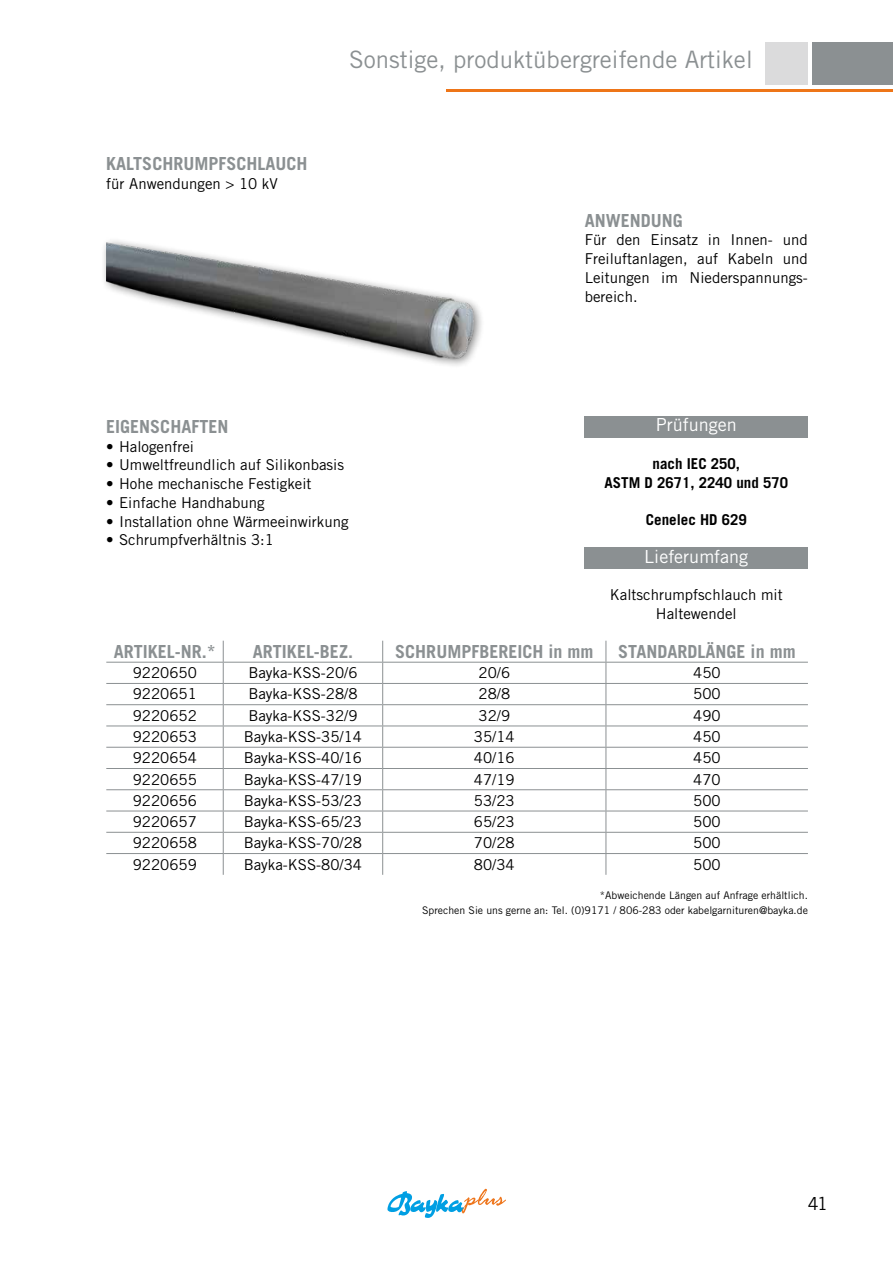
<style>
.page{position:relative;width:893px;height:1263px;background:#fff}
.page>*{position:absolute;margin:0;border:0;box-sizing:border-box;transform-origin:0 0}
.t1{font:24px "Trade Gothic LT Std";color:#8b9092}
.t2{font:700 18px "Trade Gothic LT Std";color:#8b9092}
.t3{font:18px "Trade Gothic LT Std";color:#fff}
.t4{font:18px "Trade Gothic LT Std";color:#000}
.t5{font:15px/18.8px "Trade Gothic LT Std";color:#000;text-align:center}
.t6{font:700 15px/18.8px "Trade Gothic LT Std";color:#000;text-align:center}
.t7{font:10.5px/15px "Trade Gothic LT Std";color:#000;text-align:right}
</style>
<div class="page">
<svg style="left:387px;top:1189px;width:119px;height:29px"></svg>
<div style="left:585px;top:416px;width:223px;height:22px;background:#8b9092"></div>
<div style="left:585px;top:548px;width:223px;height:21px;background:#8b9092"></div>
<hr style="left:106px;top:662px;width:117px;height:1px;background:#8b9092">
<hr style="left:223px;top:662px;width:160px;height:1px;background:#8b9092">
<hr style="left:383px;top:662px;width:223px;height:1px;background:#8b9092">
<hr style="left:606px;top:662px;width:202px;height:1px;background:#8b9092">
<hr style="left:106px;top:683px;width:117px;height:1px;background:#8b9092">
<hr style="left:223px;top:683px;width:160px;height:1px;background:#8b9092">
<hr style="left:383px;top:683px;width:223px;height:1px;background:#8b9092">
<hr style="left:606px;top:683px;width:202px;height:1px;background:#8b9092">
<hr style="left:106px;top:704px;width:117px;height:1px;background:#8b9092">
<hr style="left:223px;top:704px;width:160px;height:1px;background:#8b9092">
<hr style="left:383px;top:704px;width:223px;height:1px;background:#8b9092">
<hr style="left:606px;top:704px;width:202px;height:1px;background:#8b9092">
<hr style="left:106px;top:726px;width:117px;height:1px;background:#8b9092">
<hr style="left:223px;top:726px;width:160px;height:1px;background:#8b9092">
<hr style="left:383px;top:726px;width:223px;height:1px;background:#8b9092">
<hr style="left:606px;top:726px;width:202px;height:1px;background:#8b9092">
<hr style="left:106px;top:747px;width:117px;height:1px;background:#8b9092">
<hr style="left:223px;top:747px;width:160px;height:1px;background:#8b9092">
<hr style="left:383px;top:747px;width:223px;height:1px;background:#8b9092">
<hr style="left:606px;top:747px;width:202px;height:1px;background:#8b9092">
<hr style="left:106px;top:768px;width:117px;height:1px;background:#8b9092">
<hr style="left:223px;top:768px;width:160px;height:1px;background:#8b9092">
<hr style="left:383px;top:768px;width:223px;height:1px;background:#8b9092">
<hr style="left:606px;top:768px;width:202px;height:1px;background:#8b9092">
<hr style="left:106px;top:789px;width:117px;height:1px;background:#8b9092">
<hr style="left:223px;top:789px;width:160px;height:1px;background:#8b9092">
<hr style="left:383px;top:789px;width:223px;height:1px;background:#8b9092">
<hr style="left:606px;top:789px;width:202px;height:1px;background:#8b9092">
<hr style="left:106px;top:811px;width:117px;height:1px;background:#8b9092">
<hr style="left:223px;top:811px;width:160px;height:1px;background:#8b9092">
<hr style="left:383px;top:811px;width:223px;height:1px;background:#8b9092">
<hr style="left:606px;top:811px;width:202px;height:1px;background:#8b9092">
<hr style="left:106px;top:832px;width:117px;height:1px;background:#8b9092">
<hr style="left:223px;top:832px;width:160px;height:1px;background:#8b9092">
<hr style="left:383px;top:832px;width:223px;height:1px;background:#8b9092">
<hr style="left:606px;top:832px;width:202px;height:1px;background:#8b9092">
<hr style="left:106px;top:853px;width:117px;height:1px;background:#8b9092">
<hr style="left:223px;top:853px;width:160px;height:1px;background:#8b9092">
<svg style="left:223px;top:641px;width:1px;height:234px"></svg>
<hr style="left:383px;top:853px;width:223px;height:1px;background:#8b9092">
<svg style="left:382px;top:641px;width:1px;height:234px"></svg>
<hr style="left:606px;top:853px;width:202px;height:1px;background:#8b9092">
<svg style="left:606px;top:641px;width:1px;height:234px"></svg>
<img style="left:106px;top:240px;width:376px;height:126px">
<div style="left:812px;top:43px;width:81px;height:42px;background:#8b9092"></div>
<div style="left:765px;top:43px;width:43px;height:42px;background:#dbdbdc"></div>
<hr style="left:446px;top:89px;width:447px;height:2px;background:#ee7518">
<p class="t2" style="left:106px;top:153px;width:203px">KALTSCHRUMPFSCHLAUCH</p>
<p class="t5" style="left:106px;top:174px;width:173px">für Anwendungen &gt; 10 kV</p>
<h1 class="t1" style="left:349px;top:45px;width:405px">Sonstige, produktübergreifende Artikel</h1>
<p class="t2" style="left:585px;top:209px;width:100px">ANWENDUNG</p>
<p class="t5" style="left:585px;top:231px;width:225px;text-align:justify">Für den Einsatz in Innen- und Freiluftanlagen, auf Kabeln und Leitungen im Niederspannungs&shy;bereich.</p>
<p class="t2" style="left:106px;top:415px;width:124px">EIGENSCHAFTEN</p>
<p class="t5" style="left:106px;top:437px;width:89px">• Halogenfrei</p>
<p class="t5" style="left:106px;top:455px;width:239px">• Umweltfreundlich auf Silikonbasis</p>
<p class="t5" style="left:106px;top:474px;width:207px">• Hohe mechanische Festigkeit</p>
<p class="t5" style="left:106px;top:493px;width:160px">• Einfache Handhabung</p>
<p class="t5" style="left:106px;top:512px;width:244px">• Installation ohne Wärmeeinwirkung</p>
<p class="t5" style="left:106px;top:530px;width:169px">• Schrumpfverhältnis 3:1</p>
<p class="t3" style="left:656px;top:414px;width:83px">Prüfungen</p>
<p class="t6" style="left:605px;top:454px;width:185px">nach IEC 250,<br>ASTM D 2671, 2240 und 570</p>
<p class="t6" style="left:646px;top:510px;width:102px">Cenelec HD 629</p>
<p class="t3" style="left:644px;top:545px;width:106px">Lieferumfang</p>
<p class="t5" style="left:610px;top:585px;width:174px">Kaltschrumpfschlauch mit<br>Haltewendel</p>
<p class="t2" style="left:114px;top:640px;width:104px">ARTIKEL-NR.*</p>
<p class="t2" style="left:253px;top:640px;width:102px">ARTIKEL-BEZ.</p>
<p class="t2" style="left:395px;top:640px;width:200px">SCHRUMPFBEREICH in mm</p>
<p class="t2" style="left:618px;top:640px;width:179px">STANDARDLÄNGE in mm</p>
<p class="t5" style="left:133px;top:663px;width:66px">9220650</p>
<p class="t5" style="left:248px;top:663px;width:111px">Bayka-KSS-20/6</p>
<p class="t5" style="left:478px;top:663px;width:33px">20/6</p>
<p class="t5" style="left:693px;top:663px;width:29px">450</p>
<p class="t5" style="left:133px;top:685px;width:66px">9220651</p>
<p class="t5" style="left:248px;top:685px;width:111px">Bayka-KSS-28/8</p>
<p class="t5" style="left:478px;top:685px;width:33px">28/8</p>
<p class="t5" style="left:693px;top:685px;width:29px">500</p>
<p class="t5" style="left:133px;top:706px;width:66px">9220652</p>
<p class="t5" style="left:248px;top:706px;width:111px">Bayka-KSS-32/9</p>
<p class="t5" style="left:478px;top:706px;width:33px">32/9</p>
<p class="t5" style="left:693px;top:706px;width:29px">490</p>
<p class="t5" style="left:133px;top:727px;width:66px">9220653</p>
<p class="t5" style="left:244px;top:727px;width:120px">Bayka-KSS-35/14</p>
<p class="t5" style="left:474px;top:727px;width:42px">35/14</p>
<p class="t5" style="left:693px;top:727px;width:29px">450</p>
<p class="t5" style="left:133px;top:748px;width:66px">9220654</p>
<p class="t5" style="left:244px;top:748px;width:120px">Bayka-KSS-40/16</p>
<p class="t5" style="left:474px;top:748px;width:42px">40/16</p>
<p class="t5" style="left:693px;top:748px;width:29px">450</p>
<p class="t5" style="left:133px;top:770px;width:66px">9220655</p>
<p class="t5" style="left:244px;top:770px;width:120px">Bayka-KSS-47/19</p>
<p class="t5" style="left:474px;top:770px;width:42px">47/19</p>
<p class="t5" style="left:693px;top:770px;width:29px">470</p>
<p class="t5" style="left:133px;top:791px;width:66px">9220656</p>
<p class="t5" style="left:244px;top:791px;width:120px">Bayka-KSS-53/23</p>
<p class="t5" style="left:474px;top:791px;width:42px">53/23</p>
<p class="t5" style="left:693px;top:791px;width:29px">500</p>
<p class="t5" style="left:133px;top:812px;width:66px">9220657</p>
<p class="t5" style="left:244px;top:812px;width:120px">Bayka-KSS-65/23</p>
<p class="t5" style="left:474px;top:812px;width:42px">65/23</p>
<p class="t5" style="left:693px;top:812px;width:29px">500</p>
<p class="t5" style="left:133px;top:833px;width:66px">9220658</p>
<p class="t5" style="left:244px;top:833px;width:120px">Bayka-KSS-70/28</p>
<p class="t5" style="left:474px;top:833px;width:42px">70/28</p>
<p class="t5" style="left:693px;top:833px;width:29px">500</p>
<p class="t5" style="left:133px;top:855px;width:66px">9220659</p>
<p class="t5" style="left:244px;top:855px;width:120px">Bayka-KSS-80/34</p>
<p class="t5" style="left:474px;top:855px;width:42px">80/34</p>
<p class="t5" style="left:693px;top:855px;width:29px">500</p>
<p class="t7" style="left:422px;top:887px;width:387px">*Abweichende Längen auf Anfrage erhältlich.<br>Sprechen Sie uns gerne an: Tel. (0)9171 / 806-283 oder kabelgarnituren@bayka.de</p>
<p class="t4" style="left:808px;top:1193px;width:22px">41</p>
</div>
